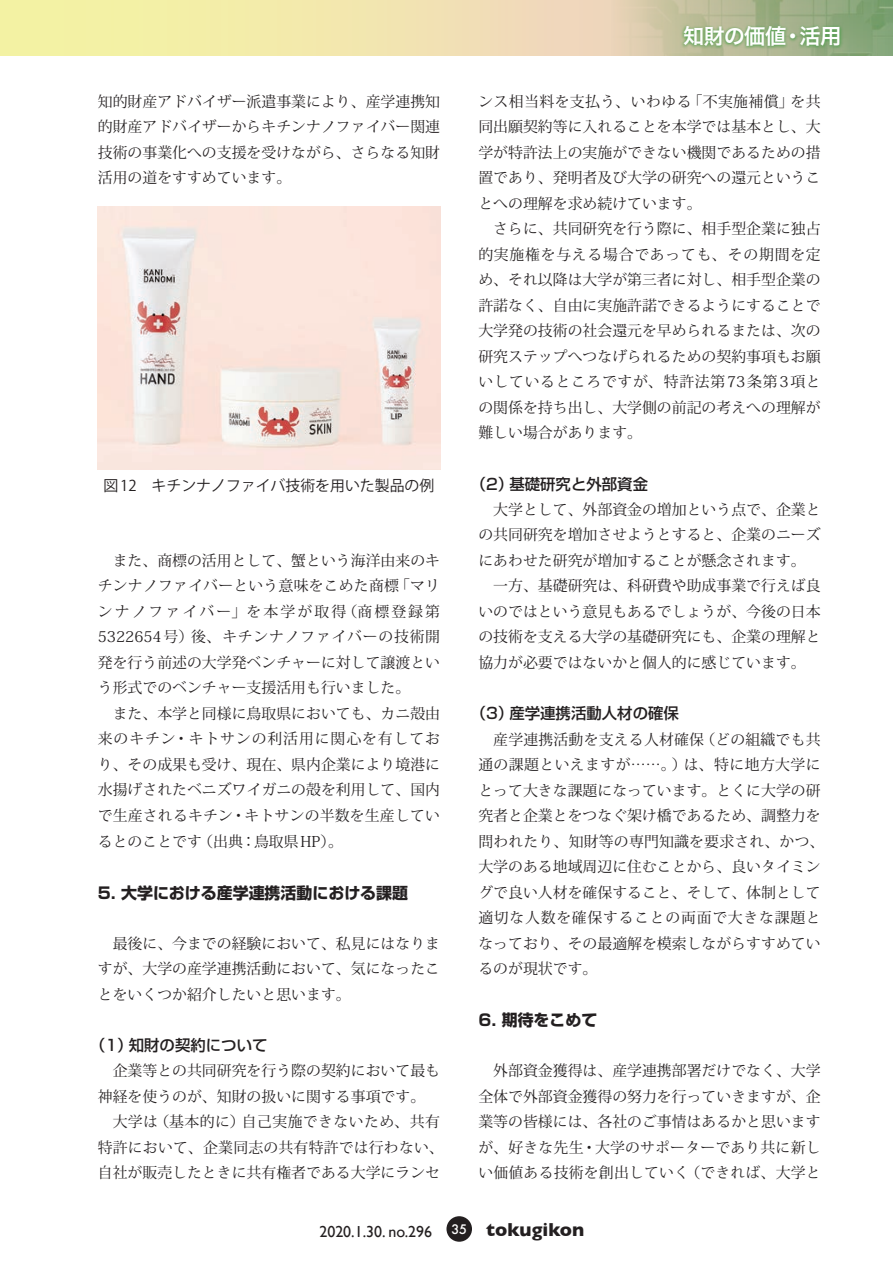
<style>
.page{position:relative;width:893px;height:1263px;background:#fff}
.page>*{position:absolute;margin:0;border:0;box-sizing:border-box;transform-origin:0 0}
.t1{font:21.3px "Hiragino Sans W6";letter-spacing:-.035em;color:#fff}
.t2{font:700 15.9px "Shin Go Pro";color:#231f20}
.t3{font:15.9px "Gill Sans";color:#231f20}
.t4{font:500 15.45px "Shin Go Pro";color:#231f20}
.t5{font:14.85px/25.5px "Koz Min Pro";color:#231f20}
.t6{font:14.85px "Koz Go Pro";color:#231f20}
.s1{font-weight:700;font-size:19.2px}
</style>
<div class="page">
<div style="left:446px;top:1216px;width:26px;height:26px;background:#231f20;border-radius:50%"></div>
<svg style="left:0;top:0;width:608px;height:55px"></svg>
<img style="left:608px;top:0;width:285px;height:55px">
<svg style="left:680px;top:23px;width:163px;height:27px"></svg>
<img style="left:98px;top:206px;width:342px;height:264px">
<p class="t5" style="left:98px;top:88px;width:344px;text-align:justify">知的財産アドバイザー派遣事業により、産学連携知的財産アドバイザーからキチンナノファイバー関連技術の事業化への支援を受けながら、さらなる知財活用の道をすすめています。</p>
<p class="t6" style="left:104px;top:476px;width:332px">図 12　キチンナノファイバ技術を用いた製品の例</p>
<p class="t5" style="left:98px;top:547px;width:344px">　また、商標の活用として、蟹という海洋由来のキチンナノファイバーという意味をこめた商標「マリンナノファイバー」を本学が取得（商標登録第<br>5322654号）後、キチンナノファイバーの技術開発を行う前述の大学発ベンチャーに対して譲渡という形式でのベンチャー支援活用も行いました。<br>　また、本学と同様に鳥取県においても、カニ殻由来のキチン・キトサンの利活用に関心を有しており、その成果も受け、現在、県内企業により境港に水揚げされたベニズワイガニの殻を利用して、国内で生産されるキチン・キトサンの半数を生産しているとのことです（出典：鳥取県HP）。</p>
<p class="t2" style="left:98px;top:880px;width:312px">5. 大学における産学連携活動における課題</p>
<p class="t5" style="left:98px;top:930px;width:344px;text-align:justify">　最後に、今までの経験において、私見にはなりますが、大学の産学連携活動において、気になったことをいくつか紹介したいと思います。</p>
<p class="t4" style="left:90px;top:1032px;width:179px">（1）知財の契約について</p>
<p class="t5" style="left:98px;top:1057px;width:348px">　企業等との共同研究を行う際の契約において最も神経を使うのが、知財の扱いに関する事項です。<br>　大学は（基本的に）自己実施できないため、共有特許において、企業同志の共有特許では行わない、自社が販売したときに共有権者である大学にランセ</p>
<h1 class="t1" style="left:683px;top:17px;width:160px">知財の価値・活用</h1>
<p class="t5" style="left:478px;top:88px;width:344px">ンス相当料を支払う、いわゆる「不実施補償」を共同出願契約等に入れることを本学では基本とし、大学が特許法上の実施ができない機関であるための措置であり、発明者及び大学の研究への還元ということへの理解を求め続けています。<br>　さらに、共同研究を行う際に、相手型企業に独占的実施権を与える場合であっても、その期間を定め、それ以降は大学が第三者に対し、相手型企業の許諾なく、自由に実施許諾できるようにすることで大学発の技術の社会還元を早められるまたは、次の研究ステップへつなげられるための契約事項もお願いしているところですが、特許法第73条第3項との関係を持ち出し、大学側の前記の考えへの理解が難しい場合があります。</p>
<p class="t4" style="left:471px;top:471px;width:179px">（2）基礎研究と外部資金</p>
<p class="t5" style="left:478px;top:496px;width:344px">　大学として、外部資金の増加という点で、企業との共同研究を増加させようとすると、企業のニーズにあわせた研究が増加することが懸念されます。　一方、基礎研究は、科研費や助成事業で行えば良いのではという意見もあるでしょうが、今後の日本の技術を支える大学の基礎研究にも、企業の理解と協力が必要ではないかと個人的に感じています。</p>
<p class="t4" style="left:471px;top:701px;width:210px">（3）産学連携活動人材の確保</p>
<p class="t5" style="left:478px;top:726px;width:348px">　産学連携活動を支える人材確保（どの組織でも共通の課題といえますが……。）は、特に地方大学にとって大きな課題になっています。とくに大学の研究者と企業とをつなぐ架け橋であるため、調整力を問われたり、知財等の専門知識を要求され、かつ、大学のある地域周辺に住むことから、良いタイミングで良い人材を確保すること、そして、体制として適切な人数を確保することの両面で大きな課題となっており、その最適解を模索しながらすすめているのが現状です。</p>
<p class="t2" style="left:478px;top:1007px;width:120px">6. 期待をこめて</p>
<p class="t5" style="left:478px;top:1057px;width:344px;text-align:justify">　外部資金獲得は、産学連携部署だけでなく、大学全体で外部資金獲得の努力を行っていきますが、企業等の皆様には、各社のご事情はあるかと思いますが、好きな先生・大学のサポーターであり共に新しい価値ある技術を創出していく（できれば、大学と</p>
<p class="t3" style="left:319px;top:1222px;width:266px">2020.1.30. no.296 <sup>35</sup> <span class="s1">tokugikon</span></p>
</div>
